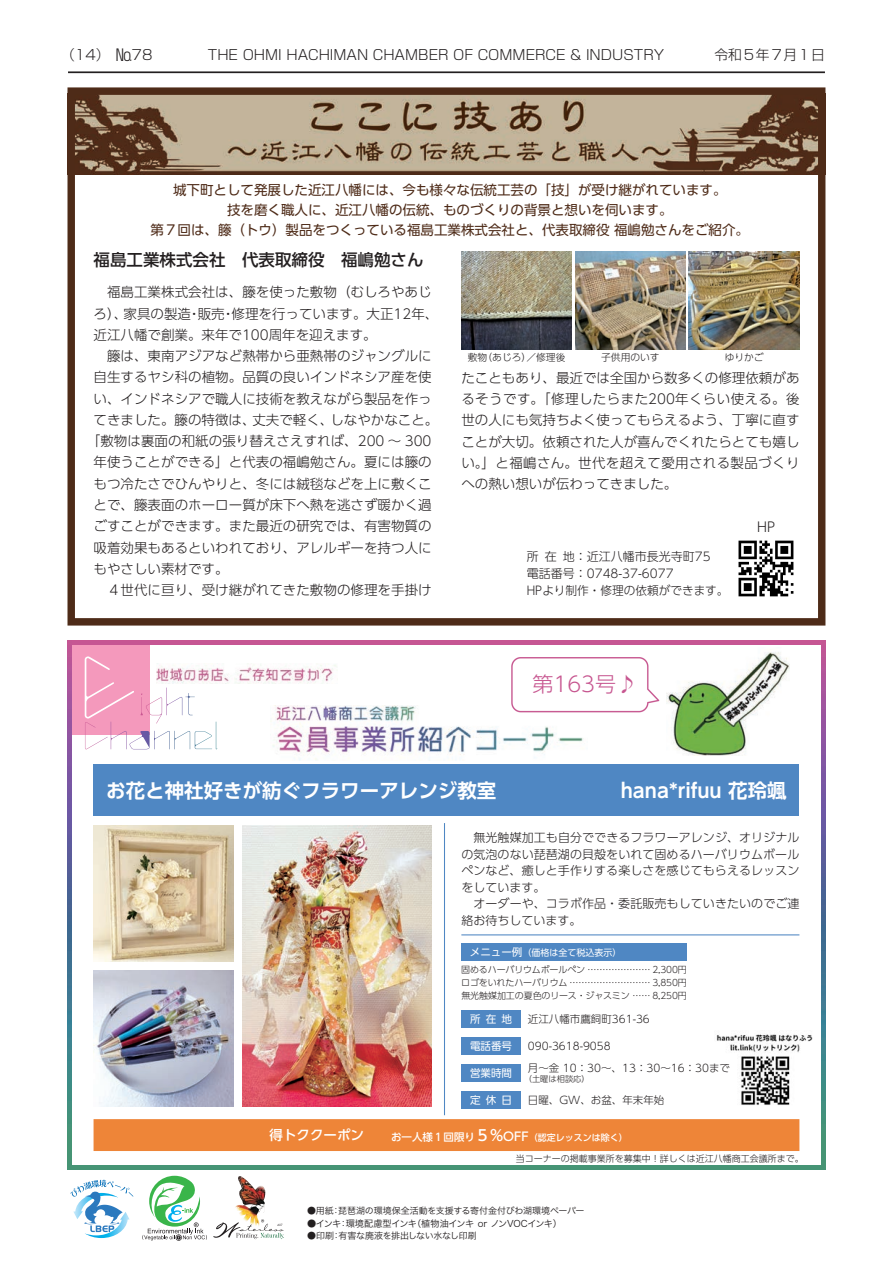
<style>
.page{position:relative;width:893px;height:1263px;background:#fff}
.page>*{position:absolute;margin:0;border:0;box-sizing:border-box;transform-origin:0 0}
.t1{font:300 89.1px "Waptia";color:#fff}
.t2{font:300 21px "UD Shin Go Pr 6";color:#c75690}
.t3{font:700 19.5px "UD Shin Go Pr 6 De";color:#fff}
.t4{font:500 16.5px "UD Shin Go Pr 6";color:#231f20}
.t5{font:300 13.8px "Shin Go Pr 6";color:#231f20}
.t6{font:300 13.5px/21.3px "UD Shin Go Pr 6";color:#231f20;text-align:justify}
.t7{font:13.5px/20.2px "UD Shin Go Pr 6";color:#4e2b18;text-align:center}
.t8{font:300 12px/16.5px "UD Shin Go Pr 6";letter-spacing:.005em;color:#231f20}
.t9{font:300 10.5px "UD Shin Go Pr 6";color:#231f20}
.t10{font:10.5px "UD Shin Go Pr 6";color:#fff}
.t11{font:300 9.75px "UD Shin Go Pr 6";color:#231f20}
.t12{font:9.15px "Hira Kaku Pro N W3";letter-spacing:-.035em;color:#231f20}
.t13{font:300 9px "UD Shin Go Pr 6";letter-spacing:-.01em;color:#231f20}
.t14{font:9px "Hira Kaku Pro N W3";letter-spacing:-.025em;color:#231f20}
.t15{font:500 9px "UD Shin Go Pr 6";color:#fff}
.t16{font:9px "UD Shin Go Pr 6";color:#fff}
.t17{font:300 8.25px "UD Shin Go Pr 6";color:#231f20}
.s1{font-size:15.9px}
.s2{font-size:10.5px}
.s3{font-size:13.5px}
.s4{font-size:15px}
.s5{font-size:12px}
</style>
<div class="page">
<img style="left:461px;top:252px;width:111px;height:97px">
<img style="left:575px;top:252px;width:111px;height:97px">
<img style="left:689px;top:252px;width:110px;height:97px">
<img style="left:716px;top:1034px;width:97px;height:71px">
<img style="left:76px;top:95px;width:741px;height:79px">
<div style="left:68px;top:87px;width:757px;height:538px;border:7px solid #4e2b18"></div>
<div style="left:94px;top:1119px;width:705px;height:32px;background:#ee8538"></div>
<svg style="left:70px;top:1180px;width:63px;height:58px"></svg>
<img style="left:235px;top:1176px;width:24px;height:43px">
<svg style="left:213px;top:1219px;width:71px;height:20px"></svg>
<svg style="left:142px;top:1176px;width:65px;height:64px"></svg>
<div style="left:94px;top:765px;width:705px;height:51px;background:#4f87c3"></div>
<hr style="left:444px;top:823px;width:1px;height:292px;background:#4f87c3">
<hr style="left:461px;top:934px;width:338px;height:1px;background:#4f87c3">
<div style="left:461px;top:1010px;width:60px;height:17px;background:#4f87c3"></div>
<div style="left:461px;top:1092px;width:60px;height:17px;background:#4f87c3"></div>
<img style="left:667px;top:652px;width:123px;height:103px">
<img style="left:271px;top:705px;width:312px;height:56px">
<div style="left:72px;top:644px;width:78px;height:91px;background:#f499bc"></div>
<svg style="left:216px;top:722px;width:1px;height:27px"></svg>
<svg style="left:85px;top:687px;width:110px;height:62px"></svg>
<img style="left:157px;top:664px;width:180px;height:20px">
<img style="left:501px;top:657px;width:159px;height:56px">
<hr style="left:72px;top:1165px;width:749px;height:4px;background:#469475">
<hr style="left:72px;top:640px;width:749px;height:4px;background:#c65693">
<img style="left:821px;top:640px;width:4px;height:529px">
<img style="left:67px;top:640px;width:5px;height:530px">
<div style="left:461px;top:1064px;width:60px;height:17px;background:#4f87c3"></div>
<div style="left:461px;top:1038px;width:60px;height:17px;background:#4f87c3"></div>
<div style="left:461px;top:944px;width:226px;height:17px;background:#4f87c3"></div>
<img style="left:94px;top:826px;width:140px;height:136px">
<img style="left:94px;top:970px;width:140px;height:136px">
<img style="left:242px;top:826px;width:190px;height:280px">
<img style="left:738px;top:540px;width:56px;height:57px">
<hr style="left:68px;top:71px;width:757px;height:2px;background:#231f20">
<p class="t5" style="left:61px;top:43px;width:605px">（14） <span class="s1">№</span>78　　　　THE OHMI HACHIMAN CHAMBER OF COMMERCE &amp; INDUSTRY</p>
<p class="t5" style="left:714px;top:43px;width:112px">令和５年7月1日</p>
<p class="t7" style="left:151px;top:179px;width:600px">城下町として発展した近江八幡には、今も様々な伝統工芸の「技」が受け継がれています。<br>技を磨く職人に、近江八幡の伝統、ものづくりの背景と想いを伺います。<br>第７回は、籐（トウ）製品をつくっている福島工業株式会社と、代表取締役 福嶋勉さんをご紹介。</p>
<p class="t4" style="left:94px;top:246px;width:331px">福島工業株式会社　代表取締役　福嶋勉さん</p>
<p class="t6" style="left:94px;top:281px;width:340px">　福島工業株式会社は、籐を使った敷物（むしろやあじ</p>
<p class="t6" style="left:94px;top:302px;width:346px">ろ）、家具の製造・販売・修理を行っています。大正12年、</p>
<p class="t6" style="left:94px;top:324px;width:285px">近江八幡で創業。来年で100周年を迎えます。</p>
<p class="t6" style="left:94px;top:345px;width:340px">　籐は、東南アジアなど熱帯から亜熱帯のジャングルに</p>
<p class="t6" style="left:94px;top:366px;width:340px">自生するヤシ科の植物。品質の良いインドネシア産を使</p>
<p class="t6" style="left:94px;top:387px;width:340px">い、インドネシアで職人に技術を教えながら製品を作っ</p>
<p class="t6" style="left:94px;top:409px;width:346px">てきました。籐の特徴は、丈夫で軽く、しなやかなこと。</p>
<p class="t6" style="left:87px;top:430px;width:346px">「敷物は裏面の和紙の張り替えさえすれば、200 ～ 300</p>
<p class="t6" style="left:94px;top:451px;width:340px">年使うことができる」と代表の福嶋勉さん。夏には籐の</p>
<p class="t6" style="left:94px;top:472px;width:340px">もつ冷たさでひんやりと、冬には絨毯などを上に敷くこ</p>
<p class="t6" style="left:94px;top:494px;width:340px">とで、籐表面のホーロー質が床下へ熱を逃さず暖かく過</p>
<p class="t6" style="left:94px;top:515px;width:340px">ごすことができます。また最近の研究では、有害物質の</p>
<p class="t6" style="left:94px;top:536px;width:340px">吸着効果もあるといわれており、アレルギーを持つ人に</p>
<p class="t6" style="left:94px;top:557px;width:136px">もやさしい素材です。</p>
<p class="t6" style="left:94px;top:579px;width:340px">　４世代に亘り、受け継がれてきた敷物の修理を手掛け</p>
<h1 class="t1" style="left:80px;top:652px;width:58px">E</h1>
<p class="t11" style="left:468px;top:349px;width:99px">敷物（あじろ）／修理後</p>
<p class="t11" style="left:601px;top:349px;width:60px">子供用のいす</p>
<p class="t11" style="left:725px;top:349px;width:40px">ゆりかご</p>
<p class="t6" style="left:461px;top:367px;width:340px">たこともあり、最近では全国から数多くの修理依頼があるそうです。「修理したらまた200年くらい使える。後世の人にも気持ちよく使ってもらえるよう、丁寧に直すことが大切。依頼された人が喜んでくれたらとても嬉しい。」と福嶋さん。世代を超えて愛用される製品づくりへの熱い想いが伝わってきました。</p>
<p class="t8" style="left:527px;top:548px;width:203px;line-height:17px">所在地：近江八幡市長光寺町75<br>電話番号：0748-37-6077<br>HPより制作・修理の依頼ができます。</p>
<h2 class="t2" style="left:533px;top:667px;width:106px">第163号♪</h2>
<p class="t6" style="left:757px;top:516px;width:19px">HP</p>
<h3 class="t3" style="left:106px;top:774px;width:391px">お花と神社好きが紡ぐフラワーアレンジ教室</h3>
<h3 class="t3" style="left:621px;top:774px;width:167px">hana*rifuu 花玲颯</h3>
<p class="t8" style="left:461px;top:829px;width:340px">　無光触媒加工も自分でできるフラワーアレンジ、オリジナルの気泡のない琵琶湖の貝殻をいれて固めるハーバリウムボールペンなど、癒しと手作りする楽しさを感じてもらえるレッスンをしています。<br>　オーダーや、コラボ作品・委託販売もしていきたいのでご連絡お待ちしています。</p>
<p class="t16" style="left:470px;top:945px;width:153px"><span class="s2">メニュー例</span>（価格は全て税込表示）</p>
<p class="t13" style="left:461px;top:963px;width:126px">固めるハーバリウムボールペン</p>
<p class="t13" style="left:652px;top:963px;width:36px">2,300円</p>
<p class="t13" style="left:461px;top:975px;width:108px">ロゴをいれたハーバリウム</p>
<p class="t13" style="left:652px;top:975px;width:36px">3,850円</p>
<p class="t13" style="left:461px;top:988px;width:170px">無光触媒加工の夏色のリース・ジャスミン</p>
<p class="t13" style="left:652px;top:988px;width:36px">8,250円</p>
<p class="t10" style="left:470px;top:1010px;width:43px">所在地</p>
<p class="t9" style="left:528px;top:1010px;width:123px">近江八幡市鷹飼町361-36</p>
<p class="t10" style="left:470px;top:1038px;width:43px">電話番号</p>
<p class="t9" style="left:528px;top:1038px;width:84px">090-3618-9058</p>
<p class="t10" style="left:470px;top:1064px;width:43px">営業時間</p>
<p class="t9" style="left:528px;top:1059px;width:204px">月～金 10：30～、13：30～16：30まで</p>
<p class="t17" style="left:524px;top:1072px;width:67px">（土曜は相談応）</p>
<p class="t10" style="left:470px;top:1092px;width:43px">定休日</p>
<p class="t9" style="left:528px;top:1092px;width:138px">日曜、GW、お盆、年末年始</p>
<p class="t15" style="left:270px;top:1130px;width:360px"><span class="s3">得トククーポン　　</span><span class="s2">お一人様１回限り</span><span class="s4">５%</span><span class="s5">OFF</span>（認定レッスンは除く）</p>
<p class="t13" style="left:516px;top:1151px;width:289px">当コーナーの掲載事業所を募集中！詳しくは近江八幡商工会議所まで。</p>
<p class="t14" style="left:307px;top:1203px;width:279px">●用紙：琵琶湖の環境保全活動を支援する寄付金付びわ湖環境ペーパー</p>
<p class="t12" style="left:307px;top:1215px;width:256px">●インキ：環境配慮型インキ（植物油インキ or ノンVOCインキ）</p>
<p class="t14" style="left:307px;top:1227px;width:171px">●印刷：有害な廃液を排出しない水なし印刷</p>
</div>
